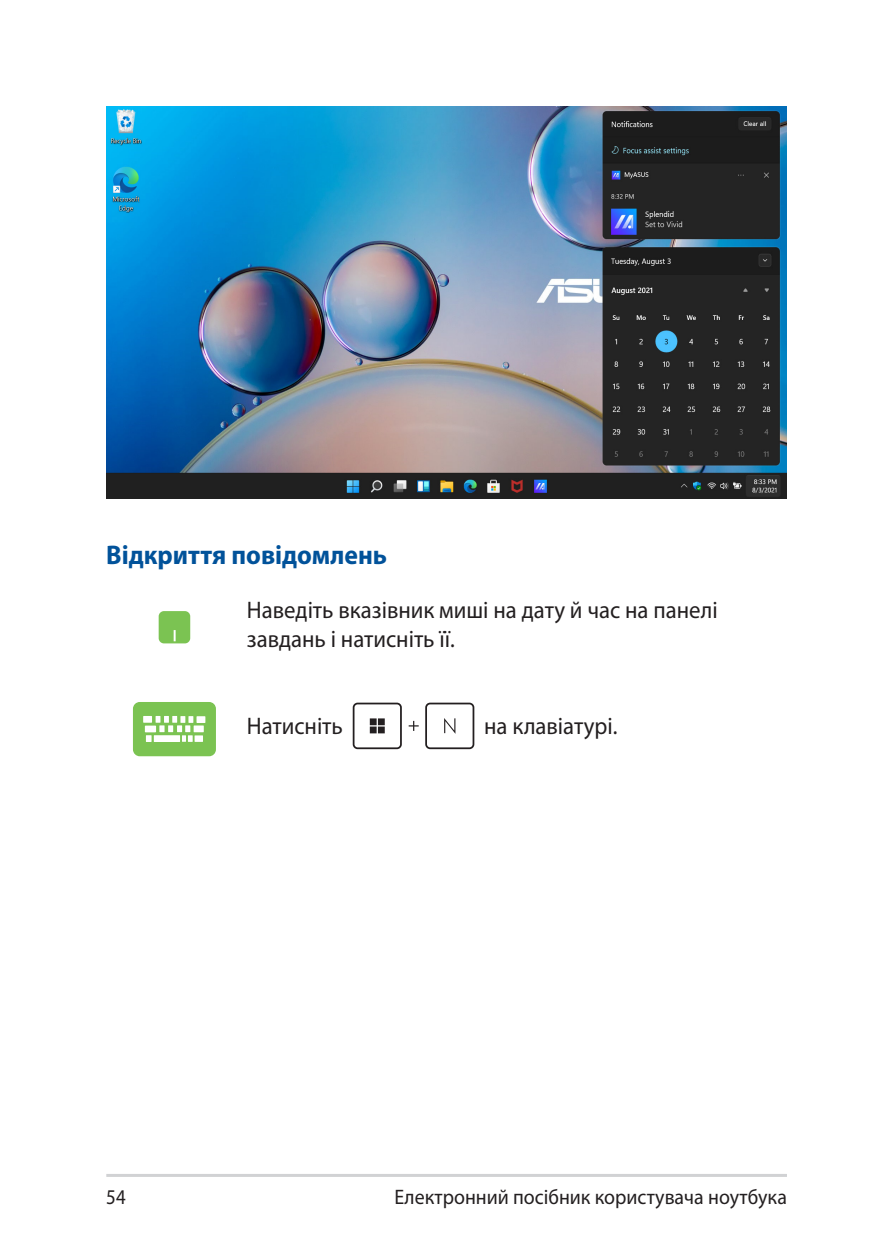
<style>
.page{position:relative;width:893px;height:1259px;background:#fff}
.page>*{position:absolute;margin:0;border:0;box-sizing:border-box;transform-origin:0 0}
.t1{font:700 27px "Myriad Pro";color:#01529a;scale:.95 1}
.t2{font:24px/28.8px "Myriad Pro";color:#231f20;scale:.95 1}
.t3{font:21px "Myriad Pro";color:#231f20;scale:.95 1}
.t4{font:21px "Myriad Pro";color:#231f20;scale:.9 1}
</style>
<div class="page">
<hr style="left:106px;top:1174px;width:681px;height:3px;background:#d1d2d4">
<div style="left:159px;top:611px;width:31px;height:32px;background:#7bc352;border-radius:5px"></div>
<svg style="left:174px;top:630px;width:2px;height:11px"></svg>
<div style="left:134px;top:703px;width:81px;height:52px;background:#7bc352;border-radius:6px"></div>
<div style="left:133px;top:702px;width:83px;height:54px;border:2px solid #7bc352;border-radius:6px"></div>
<div style="left:197px;top:716px;width:8px;height:7px;background:#fff"></div>
<div style="left:145px;top:725px;width:11px;height:7px;background:#fff"></div>
<div style="left:146px;top:735px;width:6px;height:7px;background:#fff"></div>
<div style="left:154px;top:735px;width:26px;height:7px;background:#fff"></div>
<div style="left:194px;top:725px;width:10px;height:7px;background:#fff"></div>
<svg style="left:156px;top:716px;width:37px;height:26px"></svg>
<div style="left:195px;top:735px;width:8px;height:7px;background:#fff"></div>
<div style="left:143px;top:716px;width:9px;height:6px;background:#fff"></div>
<div style="left:425px;top:702px;width:49px;height:47px;border:2px solid #231f20;border-radius:4px"></div>
<svg style="left:409px;top:721px;width:10px;height:10px"></svg>
<div style="left:353px;top:702px;width:49px;height:47px;border:2px solid #231f20;border-radius:4px"></div>
<svg style="left:444px;top:718px;width:11px;height:16px"></svg>
<div style="left:370px;top:726px;width:7px;height:7px;background:#231f20"></div>
<div style="left:378px;top:718px;width:7px;height:7px;background:#231f20"></div>
<div style="left:370px;top:718px;width:7px;height:7px;background:#231f20"></div>
<div style="left:378px;top:726px;width:7px;height:7px;background:#231f20"></div>
<img style="left:106px;top:106px;width:681px;height:393px">
<p class="t1" style="left:106px;top:537px;width:297px">Відкриття повідомлень</p>
<p class="t2" style="left:247px;top:595px;width:497px">Наведіть вказівник миші на дату й час на панелі завдань і натисніть її.</p>
<p class="t2" style="left:247px;top:711px;width:103px">Натисніть</p>
<p class="t2" style="left:484px;top:711px;width:142px">на клавіатурі.</p>
<p class="t4" style="left:106px;top:1184px;width:23px">54</p>
<p class="t3" style="left:394px;top:1184px;width:415px">Електронний посібник користувача ноутбука</p>
</div>
